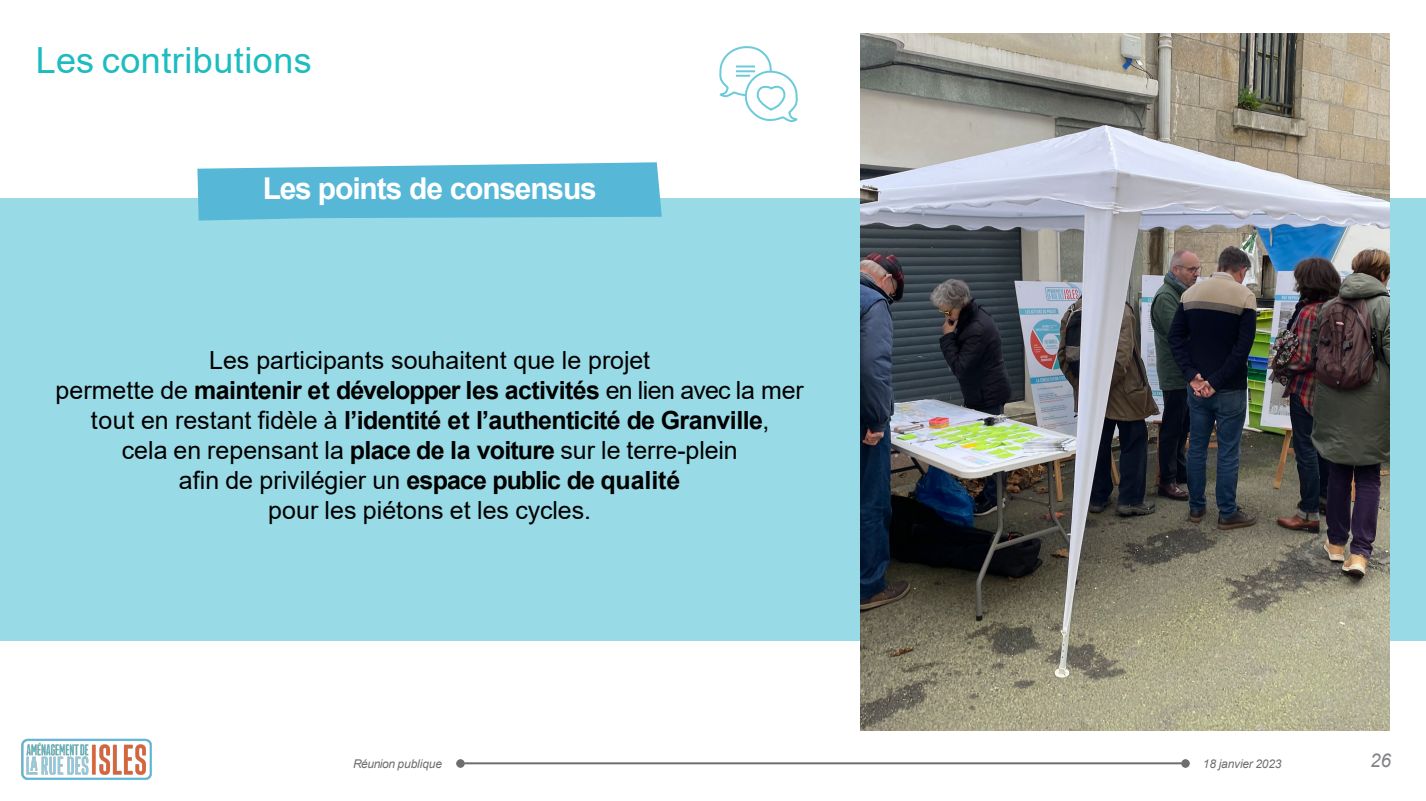
<style>
.page{position:relative;width:1426px;height:801px;background:#fff}
.page>*{position:absolute;margin:0;border:0;box-sizing:border-box;transform-origin:0 0}
.t1{font:36px "Arial";letter-spacing:.015em;color:#1cbcc0}
.t2{font:700 30px "Arial";letter-spacing:-.04em;color:#fff}
.t3{font:25px/30px "Arial";color:#000;text-align:center}
.t4{font:700 25px "Arial";letter-spacing:-.025em;color:#000}
.t5{font:italic 19px "Arial";color:#808285}
.t6{font:italic 12px "Arial";letter-spacing:-.015em;color:#6e6e6e}
.s1{font-weight:400}
.s2{font-weight:700}
</style>
<div class="page">
<img style="left:22px;top:738px;width:130px;height:42px">
<hr style="left:461px;top:761px;width:724px;height:2px;background:#6e6e6e">
<svg style="left:457px;top:759px;width:8px;height:7px"></svg>
<svg style="left:1181px;top:759px;width:8px;height:7px"></svg>
<div style="left:0;top:198px;width:1426px;height:442px;background:#98dae5"></div>
<img style="left:861px;top:33px;width:529px;height:696px">
<svg style="left:197px;top:162px;width:465px;height:58px;background:#63bdda"></svg>
<svg style="left:719px;top:46px;width:79px;height:77px"></svg>
<h2 class="t1" style="left:36px;top:35px;width:277px">Les contributions</h2>
<p class="t2" style="left:263px;top:167px;width:335px">Les points de consensus</p>
<p class="t3" style="left:209px;top:344px;width:443px">Les participants souhaitent que le projet</p>
<p class="t4" style="left:56px;top:372px;width:750px"><span class="s1">permette de</span> maintenir et développer les activités <span class="s1">en lien avec la mer</span></p>
<p class="t3" style="left:91px;top:404px;width:680px">tout en restant fidèle à <span class="s2">l’identité et l’authenticité de Granville</span>, cela en repensant la <span class="s2">place de la voiture</span> sur le terre-plein</p>
<p class="t4" style="left:179px;top:462px;width:503px"><span class="s1">afin de privilégier un</span> espace public de qualité</p>
<p class="t3" style="left:268px;top:494px;width:324px">pour les piétons et les cycles.</p>
<p class="t6" style="left:353px;top:755px;width:91px">Réunion publique</p>
<p class="t6" style="left:1203px;top:755px;width:80px">18 janvier 2023</p>
<p class="t5" style="left:1370px;top:747px;width:22px">26</p>
</div>
